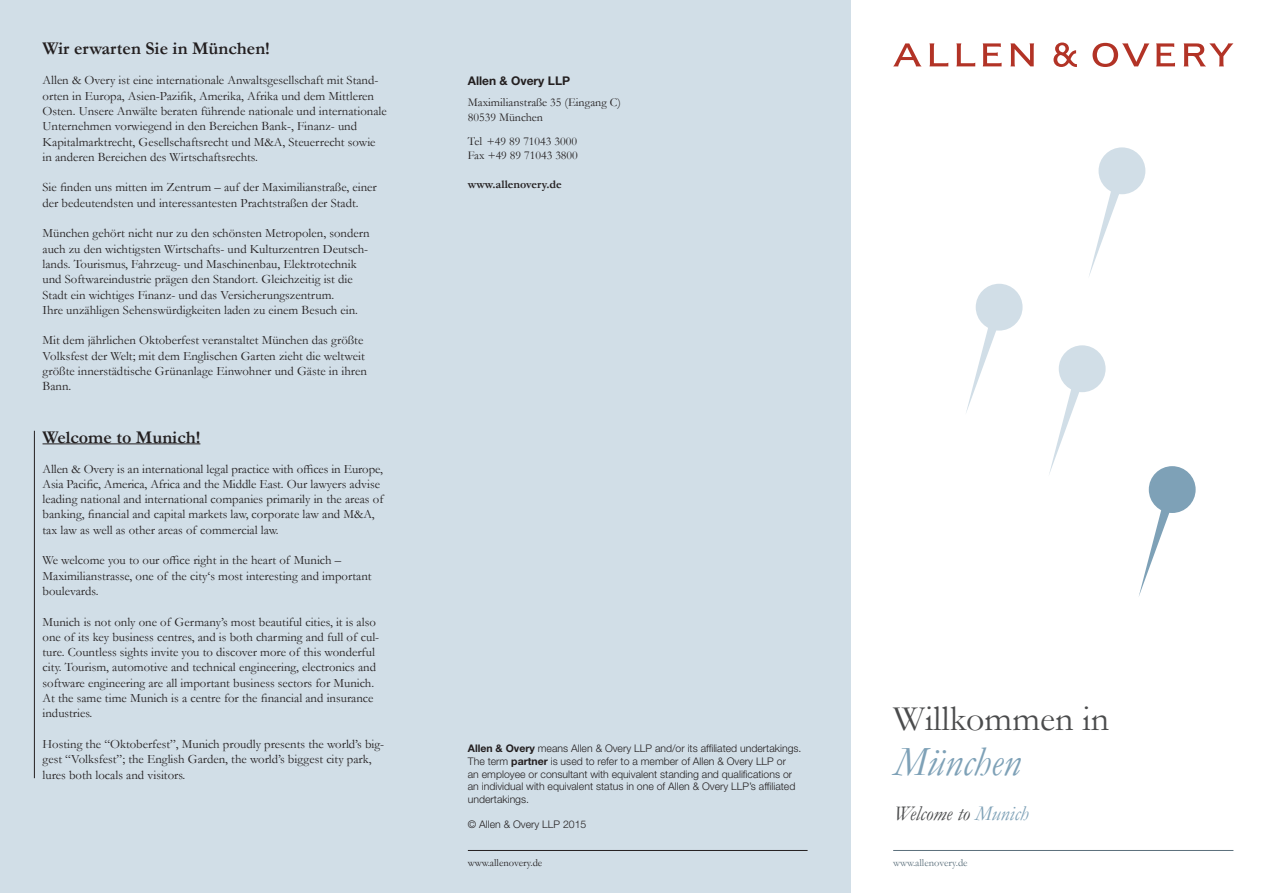
<style>
.page{position:relative;width:1276px;height:893px;background:#fff}
.page>*{position:absolute;margin:0;border:0;box-sizing:border-box;transform-origin:0 0}
.t1{font:italic 42px "Garamond AO";color:#7ea1b7}
.t2{font:36px "Garamond AO";color:#4b4c4d}
.t3{font:italic 21px "Garamond AO";color:#4b4c4d}
.t4{font:700 18px "Garamond AO";color:#231f20}
.t5{font:12.75px/15.3px "Garamond AO";color:#231f20}
.t6{font:12px/14.4px "Garamond AO";color:#231f20}
.t7{font:700 12px "Garamond AO";color:#231f20}
.t8{font:700 12px "Helvetica Neue LT Std";color:#231f20}
.t9{font:300 10.5px/12.6px "Helvetica Neue LT Std";color:#231f20}
.t10{font:10.5px "Garamond AO";color:#5b6f7b}
.t11{font:10.5px "Garamond AO";color:#231f20}
.s1{font-weight:700}
.s2{color:#7ea1b7}
</style>
<div class="page">
<div style="left:0;top:0;width:850px;height:893px;background:#d1dee7"></div>
<svg style="left:1053px;top:43px;width:24px;height:24px"></svg>
<svg style="left:929px;top:43px;width:19px;height:23px"></svg>
<svg style="left:956px;top:43px;width:19px;height:23px"></svg>
<svg style="left:893px;top:43px;width:28px;height:23px"></svg>
<svg style="left:982px;top:43px;width:19px;height:23px"></svg>
<svg style="left:1010px;top:43px;width:24px;height:23px"></svg>
<svg style="left:1092px;top:43px;width:57px;height:24px"></svg>
<svg style="left:1156px;top:43px;width:19px;height:23px"></svg>
<svg style="left:1183px;top:43px;width:50px;height:23px"></svg>
<hr style="left:893px;top:850px;width:340px;height:1px;background:#5b6f7b">
<hr style="left:468px;top:850px;width:339px;height:1px;background:#231f20">
<svg style="left:1049px;top:390px;width:38px;height:84px"></svg>
<div style="left:1058px;top:345px;width:47px;height:47px;background:#d1dee7;border-radius:50%"></div>
<svg style="left:1138px;top:511px;width:39px;height:86px"></svg>
<div style="left:1148px;top:466px;width:47px;height:47px;background:#7ea1b7;border-radius:50%"></div>
<svg style="left:1089px;top:189px;width:38px;height:87px"></svg>
<div style="left:1098px;top:147px;width:47px;height:47px;background:#d1dee7;border-radius:50%"></div>
<svg style="left:966px;top:329px;width:30px;height:84px"></svg>
<div style="left:975px;top:284px;width:47px;height:47px;background:#d1dee7;border-radius:50%"></div>
<hr style="left:43px;top:443px;width:157px;height:1px;background:#231f20">
<hr style="left:34px;top:431px;width:1px;height:347px;background:#231f20">
<h3 class="t4" style="left:43px;top:36px;width:229px">Wir erwarten Sie in München!</h3>
<p class="t5" style="left:43px;top:72px;width:346px">Allen &amp; Overy ist eine internationale Anwaltsgesellschaft mit Stand&shy;orten in Europa, Asien-Pazifik, Amerika, Afrika und dem Mittleren Osten. Unsere Anwälte beraten führende nationale und internationale Unternehmen vorwiegend in den Bereichen Bank-, Finanz- und Kapitalmarktrecht, Gesellschaftsrecht und M&amp;A, Steuerrecht sowie in anderen Bereichen des Wirtschaftsrechts.</p>
<p class="t5" style="left:43px;top:179px;width:336px">Sie finden uns mitten im Zentrum – auf der Maximilianstraße, einer der bedeutendsten und interessantesten Prachtstraßen der Stadt.</p>
<p class="t5" style="left:43px;top:225px;width:329px">München gehört nicht nur zu den schönsten Metropolen, sondern auch zu den wichtigsten Wirtschafts- und Kulturzentren Deutsch&shy;lands. Tourismus, Fahrzeug- und Maschinenbau, Elektrotechnik und Softwareindustrie prägen den Standort. Gleichzeitig ist die Stadt ein wichtiges Finanz- und das Versicherungszentrum.<br>Ihre unzähligen Sehenswürdigkeiten laden zu einem Besuch ein.</p>
<p class="t5" style="left:43px;top:332px;width:326px">Mit dem jährlichen Oktoberfest veranstaltet München das größte Volksfest der Welt; mit dem Englischen Garten zieht die weltweit größte innerstädtische Grünanlage Einwohner und Gäste in ihren Bann.</p>
<h3 class="t4" style="left:43px;top:425px;width:159px">Welcome to Munich!</h3>
<p class="t5" style="left:43px;top:461px;width:342px">Allen &amp; Overy is an international legal practice with offices in Europe, Asia Pacific, America, Africa and the Middle East. Our lawyers advise leading national and international companies primarily in the areas of banking, financial and capital markets law, corporate law and M&amp;A, tax law as well as other areas of commercial law.</p>
<p class="t5" style="left:43px;top:552px;width:331px">We welcome you to our office right in the heart of Munich –<br>Maximilianstrasse, one of the city‘s most interesting and important boulevards.</p>
<p class="t5" style="left:43px;top:614px;width:338px">Munich is not only one of Germany’s most beautiful cities, it is also one of its key business centres, and is both charming and full of cul&shy;ture. Countless sights invite you to discover more of this wonderful city. Tourism, automotive and technical engineering, electronics and software engineering are all important business sectors for Munich.<br>At the same time Munich is a centre for the financial and insurance industries.</p>
<p class="t5" style="left:43px;top:736px;width:343px">Hosting the “Oktoberfest”, Munich proudly presents the world’s big&shy;gest “Volksfest”; the English Garden, the world’s biggest city park, lures both locals and visitors.</p>
<p class="t8" style="left:468px;top:73px;width:104px">Allen &amp; Overy LLP</p>
<p class="t6" style="left:468px;top:95px;width:154px">Maximilianstraße 35 (Eingang C)<br>80539 München</p>
<p class="t6" style="left:468px;top:133px;width:111px">Tel +49 89 71043 3000<br>Fax +49 89 71043 3800</p>
<p class="t7" style="left:468px;top:176px;width:95px">www.allenovery.de</p>
<p class="t9" style="left:468px;top:742px;width:335px"><span class="s1">Allen &amp; Overy</span> means Allen &amp; Overy LLP and/or its affiliated undertakings.<br>The term <span class="s1">partner</span> is used to refer to a member of Allen &amp; Overy LLP or<br>an employee or consultant with equivalent standing and qualifications or an individual with equivalent status in one of Allen &amp; Overy LLP’s affiliated undertakings.</p>
<p class="t9" style="left:468px;top:818px;width:120px">© Allen &amp; Overy LLP 2015</p>
<p class="t11" style="left:468px;top:855px;width:76px">www.allenovery.de</p>
<h2 class="t2" style="left:893px;top:694px;width:217px">Willkommen in</h2>
<h1 class="t1" style="left:893px;top:738px;width:129px">München</h1>
<h3 class="t3" style="left:893px;top:801px;width:137px">Welcome to <span class="s2">Munich</span></h3>
<p class="t10" style="left:893px;top:855px;width:76px">www.allenovery.de</p>
</div>
